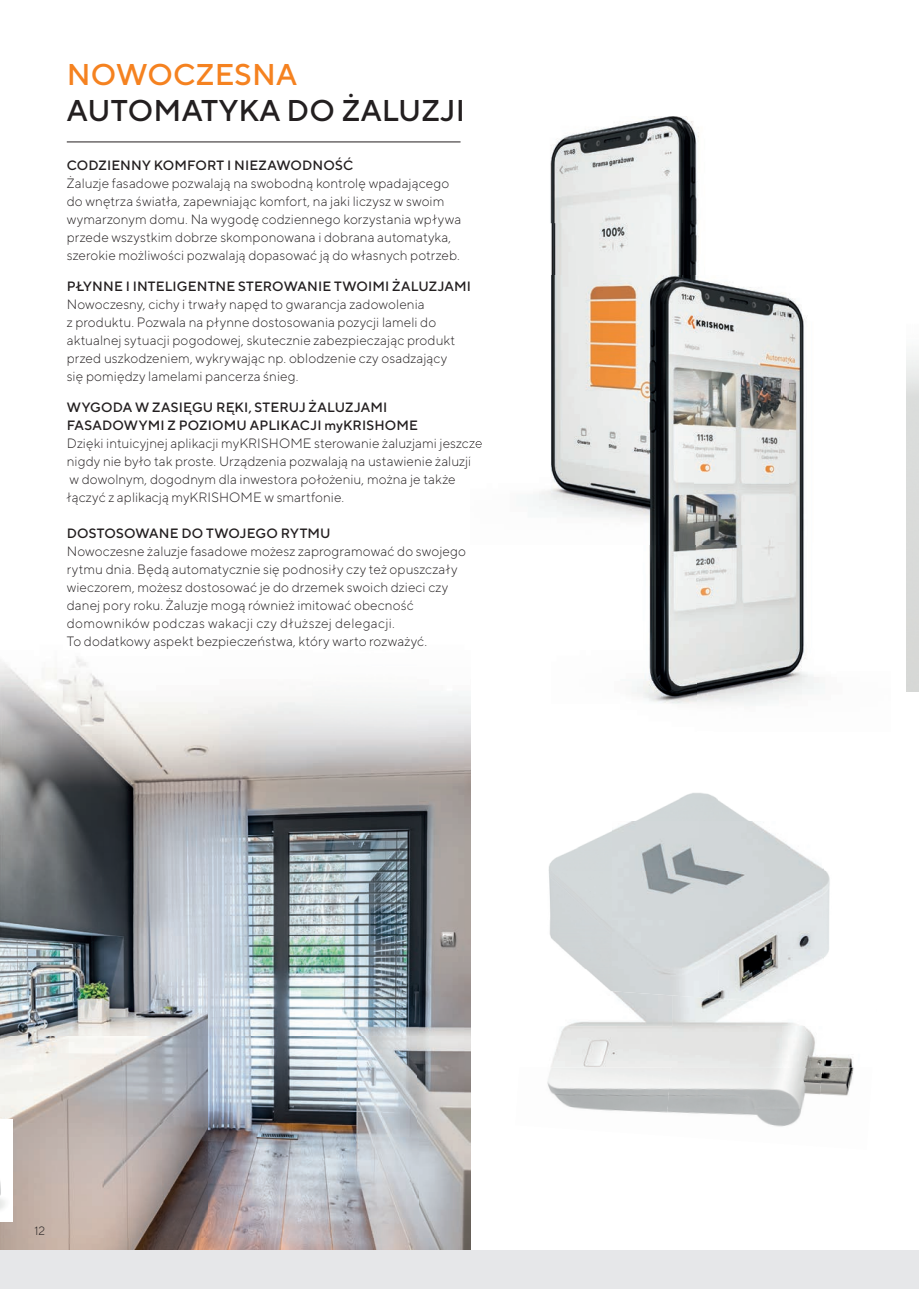
<style>
.page{position:relative;width:919px;height:1289px;background:#fff}
.page>*{position:absolute;margin:0;border:0;box-sizing:border-box;transform-origin:0 0}
.t1{font:500 30px "TT Norms Pro";letter-spacing:.01em;color:#231f20}
.t2{font:500 30px "TT Norms Pro";letter-spacing:.01em;color:#f58220}
.t3{font:300 13.5px/18px "TT Norms Pro";letter-spacing:.01em;color:#231f20}
.t4{font:500 13.5px/18px "TT Norms Pro";letter-spacing:.01em;color:#231f20}
.t5{font:300 12px "TT Norms Pro";color:#231f20}
</style>
<div class="page">
<img style="left:0;top:657px;width:470px;height:593px">
<img style="left:0;top:1119px;width:13px;height:102px">
<img style="left:548px;top:793px;width:275px;height:176px">
<img style="left:823px;top:868px;width:7px;height:91px">
<img style="left:586px;top:969px;width:26px;height:16px">
<img style="left:612px;top:969px;width:106px;height:26px">
<img style="left:718px;top:969px;width:85px;height:26px">
<img style="left:822px;top:1067px;width:32px;height:29px">
<img style="left:670px;top:1067px;width:152px;height:60px">
<img style="left:547px;top:1067px;width:123px;height:46px">
<img style="left:567px;top:985px;width:105px;height:41px">
<img style="left:672px;top:995px;width:125px;height:31px">
<img style="left:825px;top:1057px;width:28px;height:10px">
<img style="left:551px;top:1026px;width:274px;height:41px">
<hr style="left:67px;top:141px;width:393px;height:1px;background:#231f20">
<img style="left:550px;top:116px;width:132px;height:107px">
<img style="left:682px;top:116px;width:17px;height:160px">
<img style="left:550px;top:223px;width:26px;height:53px">
<img style="left:576px;top:223px;width:106px;height:53px">
<svg style="left:470px;top:441px;width:12px;height:7px"></svg>
<img style="left:788px;top:298px;width:19px;height:129px">
<img style="left:745px;top:427px;width:75px;height:278px">
<img style="left:632px;top:544px;width:113px;height:161px">
<img style="left:551px;top:276px;width:237px;height:268px">
<div style="left:0;top:1250px;width:918px;height:38px;background:#e6e7e9"></div>
<h1 class="t2" style="left:67px;top:55px;width:232px">NOWOCZESNA</h1>
<h1 class="t1" style="left:67px;top:91px;width:400px">AUTOMATYKA DO ŻALUZJI</h1>
<p class="t4" style="left:67px;top:156px;width:288px">CODZIENNY KOMFORT I NIEZAWODNOŚĆ</p>
<p class="t3" style="left:67px;top:174px;width:396px">Żaluzje fasadowe pozwalają na swobodną kontrolę wpadającego do wnętrza światła, zapewniając komfort, na jaki liczysz w swoim wymarzonym domu. Na wygodę codziennego korzystania wpływa przede wszystkim dobrze skomponowana i dobrana automatyka, szerokie możliwości pozwalają dopasować ją do własnych potrzeb.</p>
<p class="t4" style="left:67px;top:276px;width:405px">PŁYNNE I INTELIGENTNE STEROWANIE TWOIMI ŻALUZJAMI</p>
<p class="t3" style="left:67px;top:294px;width:390px">Nowoczesny, cichy i trwały napęd to gwarancja zadowolenia<br>z produktu. Pozwala na płynne dostosowania pozycji lameli do aktualnej sytuacji pogodowej, skutecznie zabezpieczając produkt przed uszkodzeniem, wykrywając np. oblodzenie czy osadzający się pomiędzy lamelami pancerza śnieg.</p>
<p class="t4" style="left:67px;top:397px;width:353px">WYGODA W ZASIĘGU RĘKI, STERUJ ŻALUZJAMI<br>FASADOWYMI Z POZIOMU APLIKACJI myKRISHOME</p>
<p class="t3" style="left:67px;top:433px;width:417px">Dzięki intuicyjnej aplikacji myKRISHOME sterowanie żaluzjami jeszcze nigdy nie było tak proste. Urządzenia pozwalają na ustawienie żaluzji w dowolnym, dogodnym dla inwestora położeniu, można je także łączyć z aplikacją myKRISHOME w smartfonie.</p>
<p class="t4" style="left:67px;top:524px;width:265px">DOSTOSOWANE DO TWOJEGO RYTMU</p>
<p class="t3" style="left:67px;top:542px;width:400px">Nowoczesne żaluzje fasadowe możesz zaprogramować do swojego rytmu dnia. Będą automatycznie się podnosiły czy też opuszczały wieczorem, możesz dostosować je do drzemek swoich dzieci czy danej pory roku. Żaluzje mogą również imitować obecność domowników podczas wakacji czy dłuższej delegacji.<br>To dodatkowy aspekt bezpieczeństwa, który warto rozważyć.</p>
<p class="t5" style="left:34px;top:1222px;width:12px">12</p>
</div>
